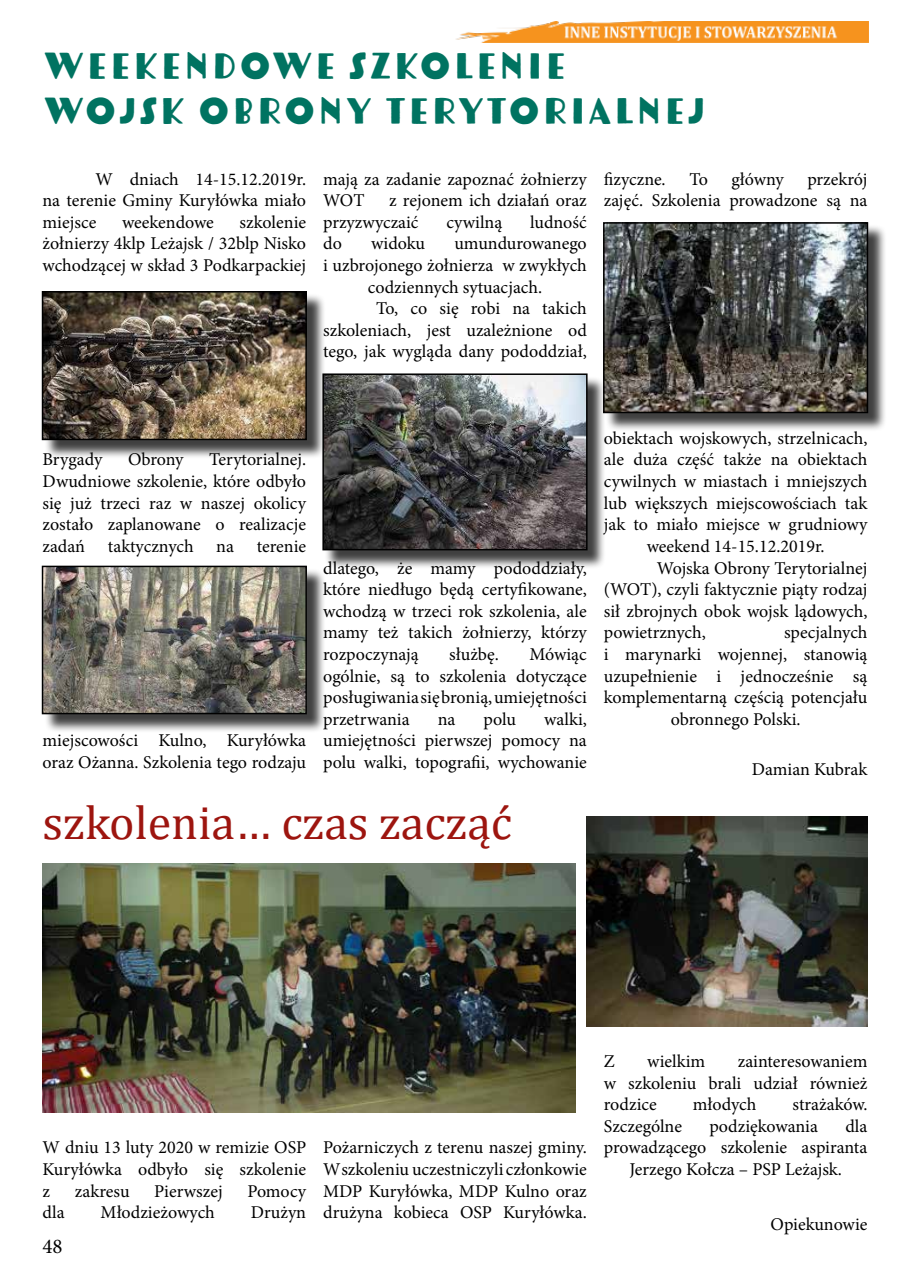
<style>
.page{position:relative;width:910px;height:1280px;background:#fff}
.page>*{position:absolute;margin:0;border:0;box-sizing:border-box;transform-origin:0 0}
.t1{font:48px "Cambria";color:#9d150f}
.t2{font:37.5px/45px "Tomarik Display";color:#007361}
.t3{font:21px "Minion Pro";color:#000}
.t4{font:18px/21.6px "Minion Pro";color:#000;text-align:justify}
</style>
<div class="page">
<div style="left:44px;top:293px;width:281px;height:166px;background:#000;opacity:.75"></div>
<img style="left:45px;top:294px;width:259px;height:143px">
<div style="left:42px;top:291px;width:265px;height:149px;border:2px solid #000"></div>
<div style="left:44px;top:568px;width:281px;height:165px;background:#000;opacity:.75"></div>
<img style="left:45px;top:569px;width:259px;height:142px">
<div style="left:42px;top:566px;width:265px;height:148px;border:2px solid #000"></div>
<div style="left:605px;top:224px;width:282px;height:208px;background:#000;opacity:.75"></div>
<img style="left:606px;top:225px;width:259px;height:185px">
<div style="left:603px;top:222px;width:265px;height:191px;border:2px solid #000"></div>
<div style="left:325px;top:376px;width:281px;height:193px;background:#000;opacity:.75"></div>
<img style="left:325px;top:376px;width:260px;height:171px">
<div style="left:322px;top:373px;width:266px;height:177px;border:2px solid #000"></div>
<img style="left:587px;top:816px;width:280px;height:211px">
<img style="left:43px;top:863px;width:533px;height:250px">
<img style="left:456px;top:22px;width:412px;height:21px">
<h2 class="t2" style="left:43px;top:39px;width:666px">WEEKENDOWE SZKOLENIE<br>WOJSK OBRONY TERYTORIALNEJ</h2>
<p class="t4" style="left:43px;top:168px;width:265px;text-indent:53px">W dniach 14-15.12.2019r. na terenie Gminy Kuryłówka miało miejsce</p>
<p class="t4" style="left:43px;top:211px;width:265px;text-indent:197px">szkolenie żołnierzy 4klp Leżajsk / 32blp Nisko wchodzącej w skład 3 Podkarpackiej</p>
<p class="t4" style="left:122px;top:211px;width:93px">weekendowe</p>
<p class="t4" style="left:323px;top:168px;width:265px">mają za zadanie zapoznać żołnierzy<br>WOT</p>
<p class="t4" style="left:323px;top:190px;width:265px;text-indent:66px">z rejonem ich działań oraz przyzwyczaić</p>
<p class="t4" style="left:446px;top:211px;width:57px">cywilną</p>
<p class="t4" style="left:530px;top:211px;width:58px">ludność</p>
<p class="t4" style="left:323px;top:233px;width:20px">do</p>
<p class="t4" style="left:371px;top:233px;width:56px">widoku</p>
<p class="t4" style="left:454px;top:233px;width:134px">umundurowanego</p>
<p class="t4" style="left:323px;top:255px;width:265px">i uzbrojonego żołnierza w zwykłych</p>
<p class="t4" style="left:368px;top:276px;width:176px">codziennych sytuacjach.</p>
<p class="t4" style="left:376px;top:298px;width:212px">To, co się robi na takich</p>
<p class="t4" style="left:323px;top:319px;width:265px">szkoleniach, jest uzależnione od</p>
<p class="t4" style="left:323px;top:341px;width:265px">tego, jak wygląda dany pododdział,</p>
<p class="t4" style="left:604px;top:168px;width:63px">fizyczne.</p>
<p class="t4" style="left:689px;top:168px;width:20px">To</p>
<p class="t4" style="left:731px;top:168px;width:54px">główny</p>
<p class="t4" style="left:604px;top:168px;width:265px;text-align:right">przekrój<br>zajęć. Szkolenia prowadzone są na</p>
<p class="t4" style="left:43px;top:449px;width:265px;text-indent:167px">Terytorialnej.<br>Dwudniowe szkolenie, które odbyło się już trzeci raz w naszej okolicy zostało zaplanowane o realizacje zadań</p>
<p class="t4" style="left:43px;top:449px;width:61px">Brygady</p>
<p class="t4" style="left:128px;top:449px;width:57px">Obrony</p>
<p class="t4" style="left:108px;top:535px;width:87px">taktycznych</p>
<p class="t4" style="left:216px;top:535px;width:19px">na</p>
<p class="t4" style="left:257px;top:535px;width:51px">terenie</p>
<p class="t4" style="left:43px;top:730px;width:265px">miejscowości Kulno, Kuryłówka oraz Ożanna. Szkolenia tego rodzaju</p>
<p class="t4" style="left:323px;top:557px;width:265px">dlatego, że mamy pododdziały, które niedługo będą certyfikowane, wchodzą w trzeci rok szkolenia, ale mamy też takich żołnierzy, którzy rozpoczynają</p>
<p class="t4" style="left:449px;top:643px;width:51px">służbę.</p>
<p class="t4" style="left:323px;top:643px;width:265px;text-indent:206px">Mówiąc ogólnie, są to szkolenia dotyczące posługiwania się bronią, umiejętności przetrwania</p>
<p class="t4" style="left:323px;top:708px;width:265px;text-indent:221px">walki, umiejętności pierwszej pomocy na polu walki, topografii, wychowanie</p>
<p class="t4" style="left:438px;top:708px;width:19px">na</p>
<p class="t4" style="left:483px;top:708px;width:34px">polu</p>
<h1 class="t1" style="left:43px;top:794px;width:471px">szkolenia… czas zacząć</h1>
<p class="t4" style="left:604px;top:427px;width:265px">obiektach wojskowych, strzelnicach,</p>
<p class="t4" style="left:604px;top:449px;width:265px">ale duża część także na obiektach</p>
<p class="t4" style="left:604px;top:471px;width:265px">cywilnych w miastach i mniejszych</p>
<p class="t4" style="left:604px;top:492px;width:265px">lub większych miejscowościach tak</p>
<p class="t4" style="left:604px;top:514px;width:265px">jak to miało miejsce w grudniowy</p>
<p class="t4" style="left:647px;top:535px;width:179px">weekend 14-15.12.2019r.</p>
<p class="t4" style="left:657px;top:557px;width:212px">Wojska Obrony Terytorialnej</p>
<p class="t4" style="left:604px;top:579px;width:265px">(WOT), czyli faktycznie piąty rodzaj</p>
<p class="t4" style="left:604px;top:600px;width:265px">sił zbrojnych obok wojsk lądowych,</p>
<p class="t4" style="left:604px;top:622px;width:103px">powietrznych,</p>
<p class="t4" style="left:784px;top:622px;width:85px">specjalnych</p>
<p class="t4" style="left:604px;top:643px;width:265px">i marynarki wojennej, stanowią</p>
<p class="t4" style="left:604px;top:665px;width:265px">uzupełnienie i jednocześnie są</p>
<p class="t4" style="left:604px;top:687px;width:265px">komplementarną częścią potencjału</p>
<p class="t4" style="left:671px;top:708px;width:131px">obronnego Polski.</p>
<p class="t4" style="left:752px;top:759px;width:117px">Damian Kubrak</p>
<p class="t4" style="left:43px;top:1137px;width:265px">W dniu 13 luty 2020 w remizie OSP Kuryłówka odbyło się szkolenie z</p>
<p class="t4" style="left:75px;top:1180px;width:56px">zakresu</p>
<p class="t4" style="left:154px;top:1180px;width:70px">Pierwszej</p>
<p class="t4" style="left:247px;top:1180px;width:60px">Pomocy</p>
<p class="t4" style="left:43px;top:1202px;width:24px">dla</p>
<p class="t4" style="left:101px;top:1202px;width:116px">Młodzieżowych</p>
<p class="t4" style="left:251px;top:1202px;width:57px">Drużyn</p>
<p class="t3" style="left:43px;top:1232px;width:22px">48</p>
<p class="t4" style="left:323px;top:1137px;width:265px">Pożarniczych z terenu naszej gminy.<br>W szkoleniu uczestniczyli członkowie MDP Kuryłówka, MDP Kulno oraz drużyna kobieca OSP Kuryłówka.</p>
<p class="t4" style="left:604px;top:1050px;width:12px">Z</p>
<p class="t4" style="left:647px;top:1050px;width:59px">wielkim</p>
<p class="t4" style="left:604px;top:1050px;width:265px;text-indent:134px">zainteresowaniem w szkoleniu brali udział również rodzice</p>
<p class="t4" style="left:693px;top:1094px;width:65px">młodych</p>
<p class="t4" style="left:792px;top:1094px;width:77px">strażaków.</p>
<p class="t4" style="left:604px;top:1115px;width:80px">Szczególne</p>
<p class="t4" style="left:709px;top:1115px;width:110px">podziękowania</p>
<p class="t4" style="left:845px;top:1115px;width:24px">dla</p>
<p class="t4" style="left:604px;top:1137px;width:265px">prowadzącego szkolenie aspiranta</p>
<p class="t4" style="left:629px;top:1158px;width:214px">Jerzego Kołcza – PSP Leżajsk.</p>
<p class="t4" style="left:770px;top:1214px;width:98px">Opiekunowie</p>
</div>
